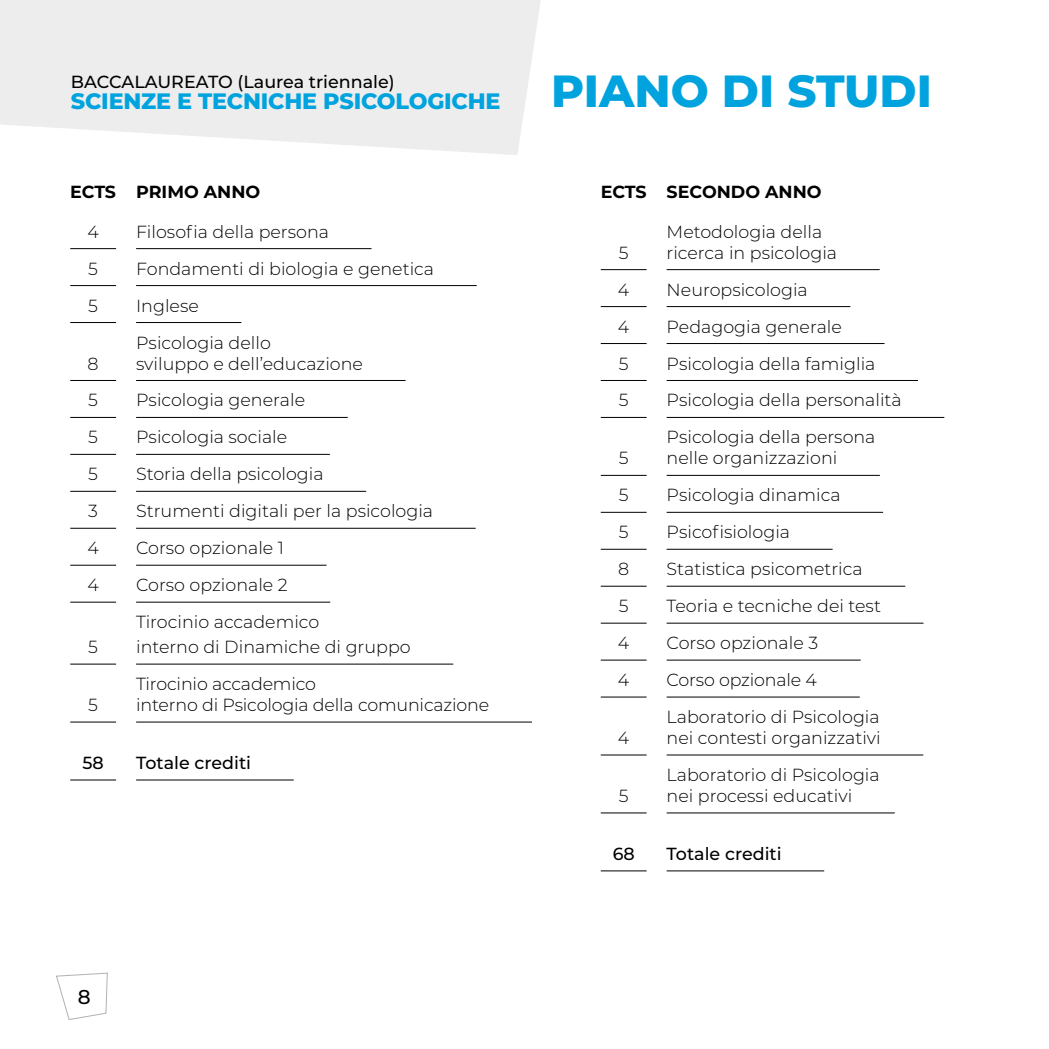
<style>
.page{position:relative;width:1049px;height:1049px;background:#fff}
.page>*{position:absolute;margin:0;border:0;box-sizing:border-box;transform-origin:0 0}
.t1{font:800 45px "Montserrat";color:#00a3de}
.t2{font:800 22.25px "Montserrat";letter-spacing:-.01em;color:#00a3de}
.t3{font:500 20px "Montserrat";color:#000}
.t4{font:300 17.5px/21px "Montserrat";color:#000}
.t5{font:500 17.5px "Montserrat";color:#000}
.t6{font:700 17.5px "Montserrat";color:#000}
</style>
<div class="page">
<svg style="left:56px;top:972px;width:52px;height:48px"></svg>
<svg style="left:0;top:0;width:541px;height:155px;background:#efefef"></svg>
<hr style="left:70px;top:248px;width:46px;height:1px;background:#000">
<hr style="left:136px;top:248px;width:235px;height:1px;background:#000">
<hr style="left:70px;top:285px;width:46px;height:1px;background:#000">
<hr style="left:136px;top:285px;width:341px;height:1px;background:#000">
<hr style="left:70px;top:322px;width:46px;height:1px;background:#000">
<hr style="left:136px;top:322px;width:105px;height:1px;background:#000">
<hr style="left:70px;top:380px;width:46px;height:1px;background:#000">
<hr style="left:136px;top:380px;width:270px;height:1px;background:#000">
<hr style="left:70px;top:417px;width:46px;height:1px;background:#000">
<hr style="left:136px;top:417px;width:212px;height:1px;background:#000">
<hr style="left:70px;top:454px;width:46px;height:1px;background:#000">
<hr style="left:136px;top:454px;width:194px;height:1px;background:#000">
<hr style="left:70px;top:491px;width:46px;height:1px;background:#000">
<hr style="left:136px;top:491px;width:230px;height:1px;background:#000">
<hr style="left:70px;top:528px;width:46px;height:1px;background:#000">
<hr style="left:136px;top:528px;width:340px;height:1px;background:#000">
<hr style="left:70px;top:565px;width:46px;height:1px;background:#000">
<hr style="left:136px;top:565px;width:191px;height:1px;background:#000">
<hr style="left:70px;top:602px;width:46px;height:1px;background:#000">
<hr style="left:136px;top:602px;width:194px;height:1px;background:#000">
<hr style="left:70px;top:664px;width:46px;height:1px;background:#000">
<hr style="left:136px;top:664px;width:317px;height:1px;background:#000">
<hr style="left:70px;top:722px;width:46px;height:1px;background:#000">
<hr style="left:136px;top:722px;width:396px;height:1px;background:#000">
<hr style="left:70px;top:779px;width:46px;height:1px;background:#000">
<hr style="left:136px;top:779px;width:158px;height:1px;background:#000">
<hr style="left:601px;top:269px;width:46px;height:1px;background:#000">
<hr style="left:667px;top:269px;width:213px;height:1px;background:#000">
<hr style="left:601px;top:306px;width:46px;height:1px;background:#000">
<hr style="left:667px;top:306px;width:183px;height:1px;background:#000">
<hr style="left:601px;top:343px;width:46px;height:1px;background:#000">
<hr style="left:667px;top:343px;width:217px;height:1px;background:#000">
<hr style="left:601px;top:380px;width:46px;height:1px;background:#000">
<hr style="left:667px;top:380px;width:251px;height:1px;background:#000">
<hr style="left:601px;top:417px;width:46px;height:1px;background:#000">
<hr style="left:667px;top:417px;width:277px;height:1px;background:#000">
<hr style="left:601px;top:475px;width:46px;height:1px;background:#000">
<hr style="left:667px;top:475px;width:213px;height:1px;background:#000">
<hr style="left:601px;top:512px;width:46px;height:1px;background:#000">
<hr style="left:667px;top:512px;width:216px;height:1px;background:#000">
<hr style="left:601px;top:549px;width:46px;height:1px;background:#000">
<hr style="left:667px;top:549px;width:166px;height:1px;background:#000">
<hr style="left:601px;top:586px;width:46px;height:1px;background:#000">
<hr style="left:667px;top:586px;width:238px;height:1px;background:#000">
<hr style="left:601px;top:623px;width:46px;height:1px;background:#000">
<hr style="left:667px;top:623px;width:256px;height:1px;background:#000">
<hr style="left:601px;top:660px;width:46px;height:1px;background:#000">
<hr style="left:667px;top:660px;width:194px;height:1px;background:#000">
<hr style="left:601px;top:697px;width:46px;height:1px;background:#000">
<hr style="left:667px;top:697px;width:193px;height:1px;background:#000">
<hr style="left:601px;top:754px;width:46px;height:1px;background:#000">
<hr style="left:667px;top:754px;width:256px;height:1px;background:#000">
<hr style="left:601px;top:812px;width:46px;height:1px;background:#000">
<hr style="left:667px;top:812px;width:228px;height:1px;background:#000">
<hr style="left:601px;top:870px;width:46px;height:1px;background:#000">
<hr style="left:667px;top:870px;width:157px;height:1px;background:#000">
<p class="t5" style="left:71px;top:69px;width:325px">BACCALAUREATO (Laurea triennale)</p>
<p class="t2" style="left:71px;top:84px;width:431px">SCIENZE E TECNICHE PSICOLOGICHE</p>
<p class="t6" style="left:70px;top:179px;width:191px">ECTS PRIMO ANNO</p>
<p class="t4" style="left:87px;top:220px;width:13px">4</p>
<p class="t4" style="left:136px;top:220px;width:194px">Filosofia della persona</p>
<p class="t4" style="left:88px;top:257px;width:11px">5</p>
<p class="t4" style="left:136px;top:257px;width:300px">Fondamenti di biologia e genetica</p>
<p class="t4" style="left:88px;top:294px;width:11px">5</p>
<p class="t4" style="left:136px;top:294px;width:64px">Inglese</p>
<p class="t4" style="left:88px;top:352px;width:13px">8</p>
<p class="t4" style="left:136px;top:331px;width:228px">Psicologia dello<br>sviluppo e dell’educazione</p>
<p class="t4" style="left:88px;top:389px;width:11px">5</p>
<p class="t4" style="left:136px;top:389px;width:171px">Psicologia generale</p>
<p class="t4" style="left:88px;top:426px;width:11px">5</p>
<p class="t4" style="left:136px;top:426px;width:153px">Psicologia sociale</p>
<p class="t4" style="left:88px;top:463px;width:11px">5</p>
<p class="t4" style="left:136px;top:463px;width:189px">Storia della psicologia</p>
<p class="t4" style="left:88px;top:500px;width:11px">3</p>
<p class="t4" style="left:136px;top:500px;width:298px">Strumenti digitali per la psicologia</p>
<p class="t4" style="left:87px;top:537px;width:13px">4</p>
<p class="t4" style="left:136px;top:537px;width:149px">Corso opzionale 1</p>
<p class="t4" style="left:87px;top:574px;width:13px">4</p>
<p class="t4" style="left:136px;top:574px;width:153px">Corso opzionale 2</p>
<p class="t4" style="left:88px;top:636px;width:11px">5</p>
<p class="t4" style="left:88px;top:694px;width:11px">5</p>
<p class="t4" style="left:136px;top:609px;width:276px;line-height:25px">Tirocinio accademico<br>interno di Dinamiche di gruppo</p>
<p class="t4" style="left:136px;top:673px;width:355px">Tirocinio accademico<br>interno di Psicologia della comunicazione</p>
<p class="t5" style="left:83px;top:751px;width:23px">58</p>
<p class="t5" style="left:136px;top:751px;width:117px">Totale crediti</p>
<p class="t3" style="left:78px;top:982px;width:14px">8</p>
<h1 class="t1" style="left:551px;top:58px;width:382px">PIANO DI STUDI</h1>
<p class="t6" style="left:601px;top:179px;width:222px">ECTS SECONDO ANNO</p>
<p class="t4" style="left:619px;top:241px;width:11px">5</p>
<p class="t4" style="left:667px;top:220px;width:172px">Metodologia della ricerca in psicologia</p>
<p class="t4" style="left:618px;top:278px;width:13px">4</p>
<p class="t4" style="left:667px;top:278px;width:143px">Neuropsicologia</p>
<p class="t4" style="left:618px;top:315px;width:13px">4</p>
<p class="t4" style="left:667px;top:315px;width:177px">Pedagogia generale</p>
<p class="t4" style="left:619px;top:352px;width:11px">5</p>
<p class="t4" style="left:667px;top:352px;width:210px">Psicologia della famiglia</p>
<p class="t4" style="left:619px;top:389px;width:11px">5</p>
<p class="t4" style="left:667px;top:389px;width:237px">Psicologia della personalità</p>
<p class="t4" style="left:619px;top:447px;width:11px">5</p>
<p class="t4" style="left:667px;top:426px;width:210px">Psicologia della persona nelle organizzazioni</p>
<p class="t4" style="left:619px;top:484px;width:11px">5</p>
<p class="t4" style="left:667px;top:484px;width:175px">Psicologia dinamica</p>
<p class="t4" style="left:619px;top:521px;width:11px">5</p>
<p class="t4" style="left:667px;top:521px;width:125px">Psicofisiologia</p>
<p class="t4" style="left:618px;top:558px;width:13px">8</p>
<p class="t4" style="left:667px;top:558px;width:198px">Statistica psicometrica</p>
<p class="t4" style="left:619px;top:595px;width:11px">5</p>
<p class="t4" style="left:667px;top:595px;width:216px">Teoria e tecniche dei test</p>
<p class="t4" style="left:618px;top:632px;width:13px">4</p>
<p class="t4" style="left:667px;top:632px;width:153px">Corso opzionale 3</p>
<p class="t4" style="left:618px;top:669px;width:13px">4</p>
<p class="t4" style="left:667px;top:669px;width:152px">Corso opzionale 4</p>
<p class="t4" style="left:618px;top:727px;width:13px">4</p>
<p class="t4" style="left:619px;top:785px;width:11px">5</p>
<p class="t4" style="left:667px;top:706px;width:216px">Laboratorio di Psicologia nei contesti organizzativi</p>
<p class="t4" style="left:667px;top:764px;width:215px">Laboratorio di Psicologia nei processi educativi</p>
<p class="t5" style="left:613px;top:841px;width:23px">68</p>
<p class="t5" style="left:667px;top:841px;width:117px">Totale crediti</p>
</div>
